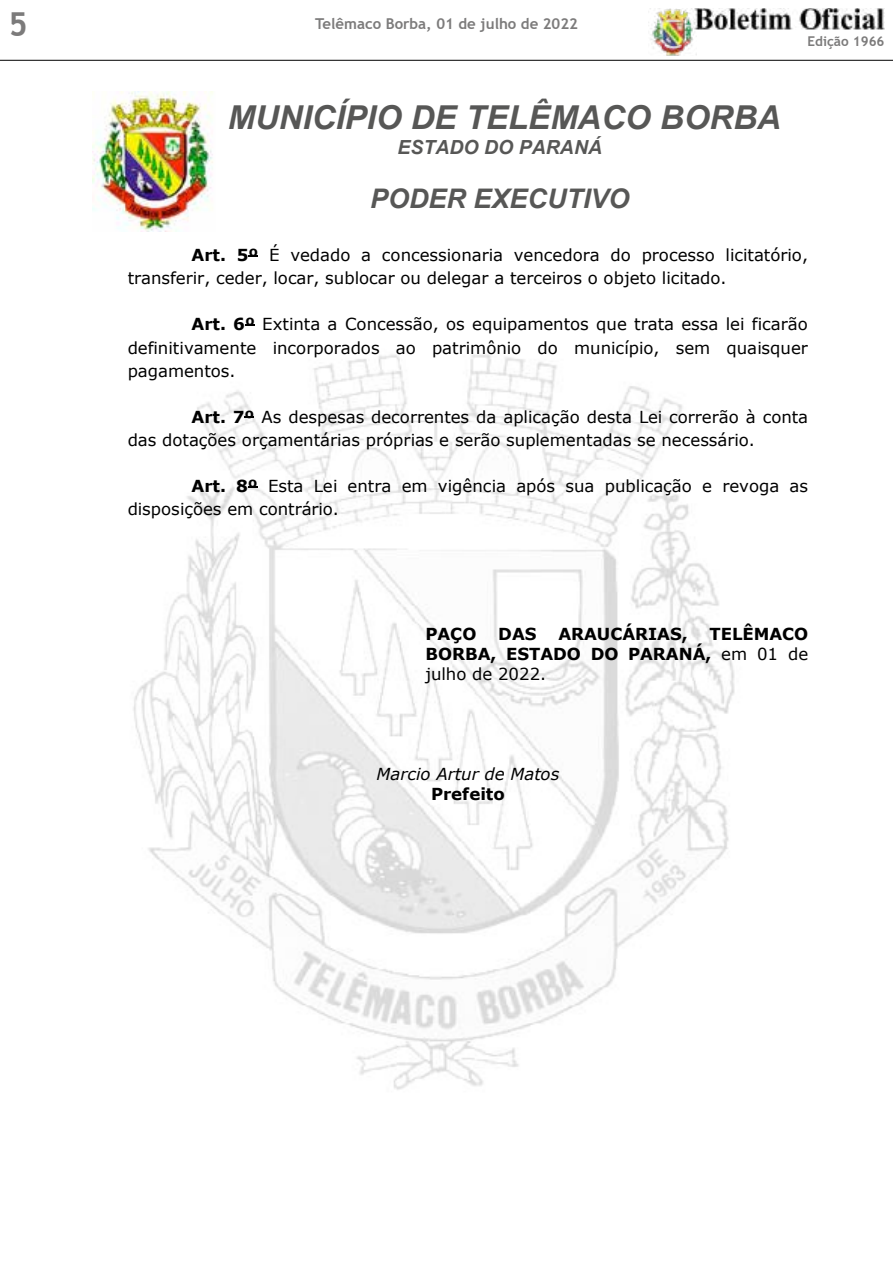
<style>
.page{position:relative;width:893px;height:1263px;background:#fff}
.page>*{position:absolute;margin:0;border:0;box-sizing:border-box;transform-origin:0 0}
.t1{font:italic 700 33px "Arial";color:#575756}
.t2{font:700 33px "Trebuchet MS";color:#7c7b7b}
.t3{font:italic 700 27px "Arial";color:#575756}
.t4{font:italic 700 19.5px "Arial";color:#575756}
.t5{font:16.5px/23.1px "Verdana";color:#000}
.t6{font:700 16.5px/20.1px "Verdana";color:#000;text-align:justify}
.t7{font:italic 16.5px "Verdana";color:#000}
.t8{font:700 15px "Trebuchet MS";color:#7c7b7b}
.t9{font:700 13.5px "Trebuchet MS";color:#7c7b7b}
.s1{font-weight:700}
.s2{font-weight:400}
</style>
<div class="page">
<img style="left:650px;top:9px;width:46px;height:47px">
<img style="left:693px;top:8px;width:191px;height:21px">
<hr style="left:0;top:60px;width:893px;height:1px;background:#000">
<img style="left:93px;top:91px;width:120px;height:141px">
<img style="left:133px;top:354px;width:602px;height:736px">
<svg style="left:248px;top:255px;width:10px;height:2px"></svg>
<svg style="left:245px;top:324px;width:10px;height:2px"></svg>
<svg style="left:244px;top:416px;width:10px;height:2px"></svg>
<h1 class="t2" style="left:9px;top:3px;width:21px">5</h1>
<p class="t8" style="left:315px;top:14px;width:264px">Telêmaco Borba, 01 de julho de 2022</p>
<p class="t9" style="left:807px;top:33px;width:79px">Edição 1966</p>
<h1 class="t1" style="left:228px;top:95px;width:555px">MUNICÍPIO DE TELÊMACO BORBA</h1>
<p class="t4" style="left:398px;top:135px;width:206px">ESTADO DO PARANÁ</p>
<h2 class="t3" style="left:370px;top:180px;width:261px">PODER EXECUTIVO</h2>
<p class="t5" style="left:128px;top:244px;width:682px;text-indent:64px"><span class="s1">Art. 5º</span> É vedado a concessionaria vencedora do processo licitatório, transferir, ceder, locar, sublocar ou delegar a terceiros o objeto licitado.</p>
<p class="t5" style="left:128px;top:313px;width:682px;text-align:justify;text-indent:64px"><span class="s1">Art. 6º</span> Extinta a Concessão, os equipamentos que trata essa lei ficarão definitivamente incorporados ao patrimônio do município, sem quaisquer pagamentos.</p>
<p class="t5" style="left:128px;top:405px;width:682px;text-indent:64px"><span class="s1">Art. 7º</span> As despesas decorrentes da aplicação desta Lei correrão à conta das dotações orçamentárias próprias e serão suplementadas se necessário.</p>
<p class="t5" style="left:128px;top:474px;width:682px;text-indent:64px"><span class="s1">Art. 8º</span> Esta Lei entra em vigência após sua publicação e revoga as disposições em contrário.</p>
<p class="t6" style="left:425px;top:623px;width:384px;text-indent:284px">TELÊMACO BORBA, ESTADO DO PARANÁ, <span class="s2">em 01 de julho de 2022.</span></p>
<p class="t6" style="left:425px;top:623px;width:52px">PAÇO</p>
<p class="t6" style="left:498px;top:623px;width:40px">DAS</p>
<p class="t6" style="left:558px;top:623px;width:131px">ARAUCÁRIAS,</p>
<p class="t7" style="left:376px;top:763px;width:184px">Marcio Artur de Matos</p>
<p class="t6" style="left:431px;top:784px;width:75px">Prefeito</p>
</div>
